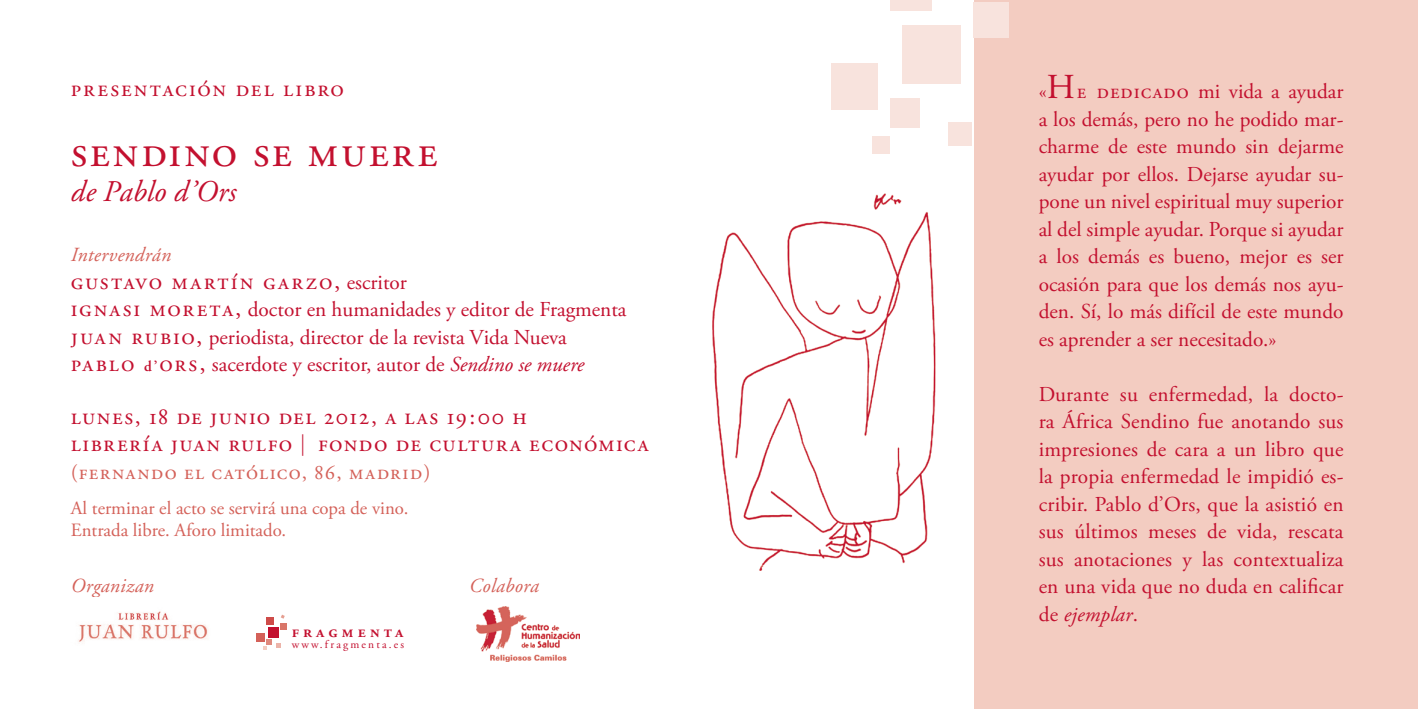
<style>
.page{position:relative;width:1418px;height:709px;background:#fff}
.page>*{position:absolute;margin:0;border:0;box-sizing:border-box;transform-origin:0 0}
.t1{font:45px "Adobe Garamond Pro";letter-spacing:.06em;color:#c3102f}
.t2{font:italic 30px "Adobe Garamond";letter-spacing:.005em;color:#c3102f}
.t3{font:23.75px/27.5px "Adobe Garamond Regular SC";letter-spacing:.07em;color:#c3102f}
.t4{font:23.75px "Adobe Garamond Regular SC";letter-spacing:.09em;color:#c3102f}
.t5{font:21.25px/27.5px "Adobe Garamond Pro";color:#c3102f;text-align:justify}
.t6{font:21.25px "Adobe Garamond Regular SC";letter-spacing:.065em;color:#d46159}
.t7{font:italic 20px "Adobe Garamond";letter-spacing:.015em;color:#d46159}
.t8{font:18.75px/22.5px "Adobe Garamond Pro";color:#d46159}
.t9{font:17px "Adobe Garamond Semibold SC";letter-spacing:.24em;color:#c3102f}
.t10{font:11.5px "Adobe Garamond";letter-spacing:.19em;color:#c3102f}
.s1{font-size:25px}
.s2{font-family:"Adobe Garamond Pro";font-size:21.25px}
.s3{font-family:"Adobe Garamond Regular SC";font-size:23.75px}
.s4{font-family:"Adobe Garamond Regular SC";font-size:25px}
.s5{font-family:"Adobe Garamond";font-weight:600;font-size:15px}
.s6{font-style:italic}
.s7{font-family:"Times New Roman"}
.s8{font-family:"Adobe Garamond Regular SC";font-size:35px}
.s9{font-family:"Adobe Garamond Regular SC"}
</style>
<div class="page">
<img style="left:712px;top:193px;width:224px;height:378px">
<div style="left:974px;top:0;width:443px;height:709px;background:#f3ccc1"></div>
<div style="left:901px;top:25px;width:59px;height:59px;background:#f8e3dd"></div>
<div style="left:890px;top:0;width:41px;height:10px;background:#f8e3dd"></div>
<div style="left:973px;top:2px;width:35px;height:36px;background:#f8e3dd"></div>
<div style="left:831px;top:63px;width:47px;height:47px;background:#f8e3dd"></div>
<div style="left:890px;top:98px;width:29px;height:30px;background:#f8e3dd"></div>
<div style="left:948px;top:122px;width:24px;height:23px;background:#f8e3dd"></div>
<div style="left:872px;top:137px;width:18px;height:17px;background:#f8e3dd"></div>
<img style="left:78px;top:611px;width:130px;height:31px">
<img style="left:477px;top:606px;width:102px;height:55px">
<div style="left:268px;top:627px;width:10px;height:10px;background:#c3102f"></div>
<div style="left:266px;top:617px;width:7px;height:7px;background:#ce4b49"></div>
<div style="left:256px;top:633px;width:8px;height:8px;background:#d46159"></div>
<svg style="left:263px;top:639px;width:17px;height:10px"></svg>
<svg style="left:281px;top:614px;width:6px;height:15px"></svg>
<p class="t3" style="left:71px;top:76px;width:275px">presentación del libro</p>
<h1 class="t1" style="left:71px;top:125px;width:368px">sendino se muere</h1>
<h2 class="t2" style="left:71px;top:176px;width:167px">de Pablo d’Ors</h2>
<p class="t7" style="left:71px;top:244px;width:102px">Intervendrán</p>
<p class="t4" style="left:71px;top:269px;width:337px">gustavo martín garzo<span class="s1">,</span> <span class="s2">escritor</span></p>
<p class="t5" style="left:71px;top:297px;width:557px;text-align:left"><span class="s3">ignasi moreta</span><span class="s4">,</span> doctor en humanidades y editor de Fragmenta <span class="s3">juan rubio</span><span class="s4">,</span> periodista, director de la revista Vida Nueva <span class="s3">pablo</span> <span class="s5">d’</span><span class="s3">ors</span><span class="s4">,</span> sacerdote y escritor, autor de <span class="s6">Sendino se muere</span></p>
<p class="t3" style="left:71px;top:403px;width:579px">lunes, 18 de junio del 2012, a las 19:00 h<br>librería juan rulfo <span class="s7">|</span> fondo de cultura económica</p>
<p class="t6" style="left:71px;top:461px;width:361px">(fernando el católico, 86, madrid)</p>
<p class="t8" style="left:71px;top:497px;width:339px">Al terminar el acto se servirá una copa de vino.<br>Entrada libre. Aforo limitado.</p>
<p class="t7" style="left:71px;top:574px;width:85px">Organizan</p>
<p class="t7" style="left:469px;top:574px;width:72px">Colabora</p>
<p class="t9" style="left:292px;top:622px;width:113px">fragmenta</p>
<p class="t10" style="left:292px;top:638px;width:114px">www.fragmenta.es</p>
<p class="t5" style="left:1038px;top:78px;width:306px">«<span class="s8">H</span><span class="s9">e dedicado</span> mi vida a ayudar a los demás, pero no he podido mar&shy;charme de este mundo sin dejarme ayudar por ellos. Dejarse ayudar su&shy;pone un nivel espiritual muy superior al del simple ayudar. Porque si ayudar a los demás es bueno, mejor es ser ocasión para que los demás nos ayu&shy;den. Sí, lo más difícil de este mundo es aprender a ser necesitado.»</p>
<p class="t5" style="left:1038px;top:381px;width:306px">Durante su enfermedad, la docto&shy;ra África Sendino fue anotando sus impresiones de cara a un libro que la propia enfermedad le impidió es&shy;cribir. Pablo d’Ors, que la asistió en sus últimos meses de vida, rescata sus anotaciones y las contextualiza en una vida que no duda en calificar de <span class="s6">ejemplar</span>.</p>
</div>
